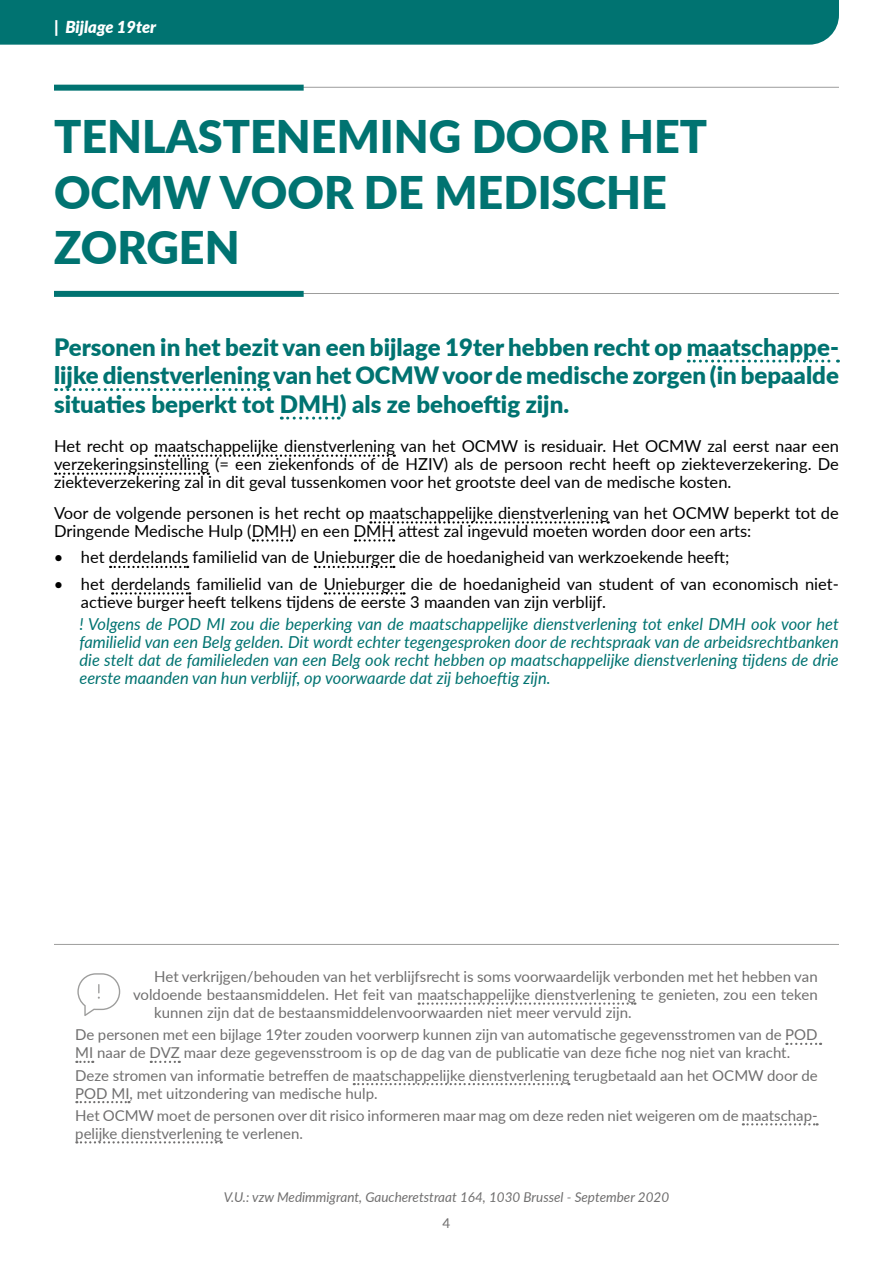
<style>
.page{position:relative;width:893px;height:1263px;background:#fff}
.page>*{position:absolute;margin:0;border:0;box-sizing:border-box;transform-origin:0 0}
.t1{font:900 45px/55.5px "Lato";color:#007371}
.t2{font:900 24px/28.5px "Lato";color:#007371;text-align:justify}
.t3{font:16.5px/18px "Lato";color:#000}
.t4{font:italic 16.5px/18px "Lato";color:#007371;text-align:justify}
.t5{font:italic 900 16.5px "Lato";color:#fff}
.t6{font:15px/18px "Lato";color:#706f6f}
.t7{font:italic 13.5px "Lato";color:#706f6f}
.t8{font:13.5px "Lato";color:#706f6f}
</style>
<div class="page">
<hr style="left:54px;top:87px;width:785px;height:1px;background:#9d9d9c">
<div style="left:54px;top:85px;width:250px;height:6px;background:#007371"></div>
<hr style="left:54px;top:293px;width:785px;height:1px;background:#9d9d9c">
<div style="left:54px;top:291px;width:250px;height:6px;background:#007371"></div>
<svg style="left:688px;top:360px;width:150px;height:3px"></svg>
<svg style="left:56px;top:388px;width:213px;height:3px"></svg>
<svg style="left:288px;top:417px;width:51px;height:3px"></svg>
<svg style="left:156px;top:454px;width:239px;height:3px"></svg>
<svg style="left:55px;top:472px;width:154px;height:3px"></svg>
<svg style="left:370px;top:521px;width:239px;height:2px"></svg>
<svg style="left:253px;top:539px;width:39px;height:2px"></svg>
<svg style="left:355px;top:539px;width:39px;height:2px"></svg>
<svg style="left:110px;top:566px;width:78px;height:2px"></svg>
<svg style="left:315px;top:566px;width:79px;height:2px"></svg>
<svg style="left:112px;top:592px;width:78px;height:3px"></svg>
<svg style="left:325px;top:592px;width:79px;height:3px"></svg>
<svg style="left:419px;top:1002px;width:216px;height:3px"></svg>
<svg style="left:786px;top:1043px;width:35px;height:2px"></svg>
<svg style="left:76px;top:1061px;width:17px;height:2px"></svg>
<svg style="left:151px;top:1061px;width:29px;height:2px"></svg>
<svg style="left:354px;top:1083px;width:215px;height:2px"></svg>
<svg style="left:76px;top:1101px;width:54px;height:2px"></svg>
<svg style="left:743px;top:1123px;width:75px;height:2px"></svg>
<svg style="left:76px;top:1141px;width:146px;height:2px"></svg>
<svg style="left:77px;top:973px;width:43px;height:43px"></svg>
<hr style="left:54px;top:944px;width:785px;height:1px;background:#9d9d9c">
<div style="left:0;top:0;width:839px;height:45px;background:#007371"></div>
<p class="t5" style="left:54px;top:15px;width:104px">| Bijlage 19ter</p>
<h1 class="t1" style="left:54px;top:107px;width:655px">TENLASTENEMING DOOR HET<br>OCMW VOOR DE MEDISCHE<br>ZORGEN</h1>
<h2 class="t2" style="left:54px;top:331px;width:786px">Personen in het bezit van een bijlage 19ter hebben recht op maatschappe&shy;lijke dienstverlening van het OCMW voor de medische zorgen (in bepaalde situaties beperkt tot DMH) als ze behoeftig zijn.</h2>
<p class="t3" style="left:54px;top:436px;width:786px;text-align:justify">Het recht op maatschappelijke dienstverlening van het OCMW is residuair. Het OCMW zal eerst naar een verzekeringsinstelling (= een ziekenfonds of de HZIV) als de persoon recht heeft op ziekteverzekering. De ziekteverzekering zal in dit geval tussenkomen voor het grootste deel van de medische kosten.</p>
<p class="t3" style="left:54px;top:503px;width:786px">Voor de volgende personen is het recht op maatschappelijke dienstverlening van het OCMW beperkt tot de<br>Dringende Medische Hulp (DMH) en een DMH attest zal ingevuld moeten worden door een arts:</p>
<p class="t3" style="left:54px;top:547px;width:677px">• het derdelands familielid van de Unieburger die de hoedanigheid van werkzoekende heeft;</p>
<p class="t3" style="left:81px;top:574px;width:759px;text-indent:-27px">• het derdelands familielid van de Unieburger die de hoedanigheid van student of van economisch niet&shy;actieve burger heeft telkens tijdens de eerste 3 maanden van zijn verblijf.</p>
<p class="t4" style="left:79px;top:614px;width:761px">! Volgens de POD MI zou die beperking van de maatschappelijke dienstverlening tot enkel DMH ook voor het familielid van een Belg gelden. Dit wordt echter tegengesproken door de rechtspraak van de arbeidsrechtbanken die stelt dat de familieleden van een Belg ook recht hebben op maatschappelijke dienstverlening tijdens de drie eerste maanden van hun verblijf, op voorwaarde dat zij behoeftig zijn.</p>
<p class="t6" style="left:154px;top:967px;width:665px">Het verkrijgen/behouden van het verblijfsrecht is soms voorwaardelijk verbonden met het hebben van</p>
<p class="t6" style="left:133px;top:985px;width:686px">voldoende bestaansmiddelen. Het feit van maatschappelijke dienstverlening te genieten, zou een teken</p>
<p class="t6" style="left:154px;top:1003px;width:479px">kunnen zijn dat de bestaansmiddelenvoorwaarden niet meer vervuld zijn.</p>
<p class="t6" style="left:75px;top:1025px;width:744px">De personen met een bijlage 19ter zouden voorwerp kunnen zijn van automatische gegevensstromen van de POD<br>MI naar de DVZ maar deze gegevensstroom is op de dag van de publicatie van deze fiche nog niet van kracht.</p>
<p class="t6" style="left:75px;top:1065px;width:744px">Deze stromen van informatie betreffen de maatschappelijke dienstverlening terugbetaald aan het OCMW door de<br>POD MI, met uitzondering van medische hulp.</p>
<p class="t6" style="left:75px;top:1106px;width:744px">Het OCMW moet de personen over dit risico informeren maar mag om deze reden niet weigeren om de maatschap&shy;pelijke dienstverlening te verlenen.</p>
<p class="t7" style="left:224px;top:1187px;width:447px">V.U.: vzw Medimmigrant, Gaucheretstraat 164, 1030 Brussel - September 2020</p>
<p class="t8" style="left:443px;top:1213px;width:9px">4</p>
</div>
